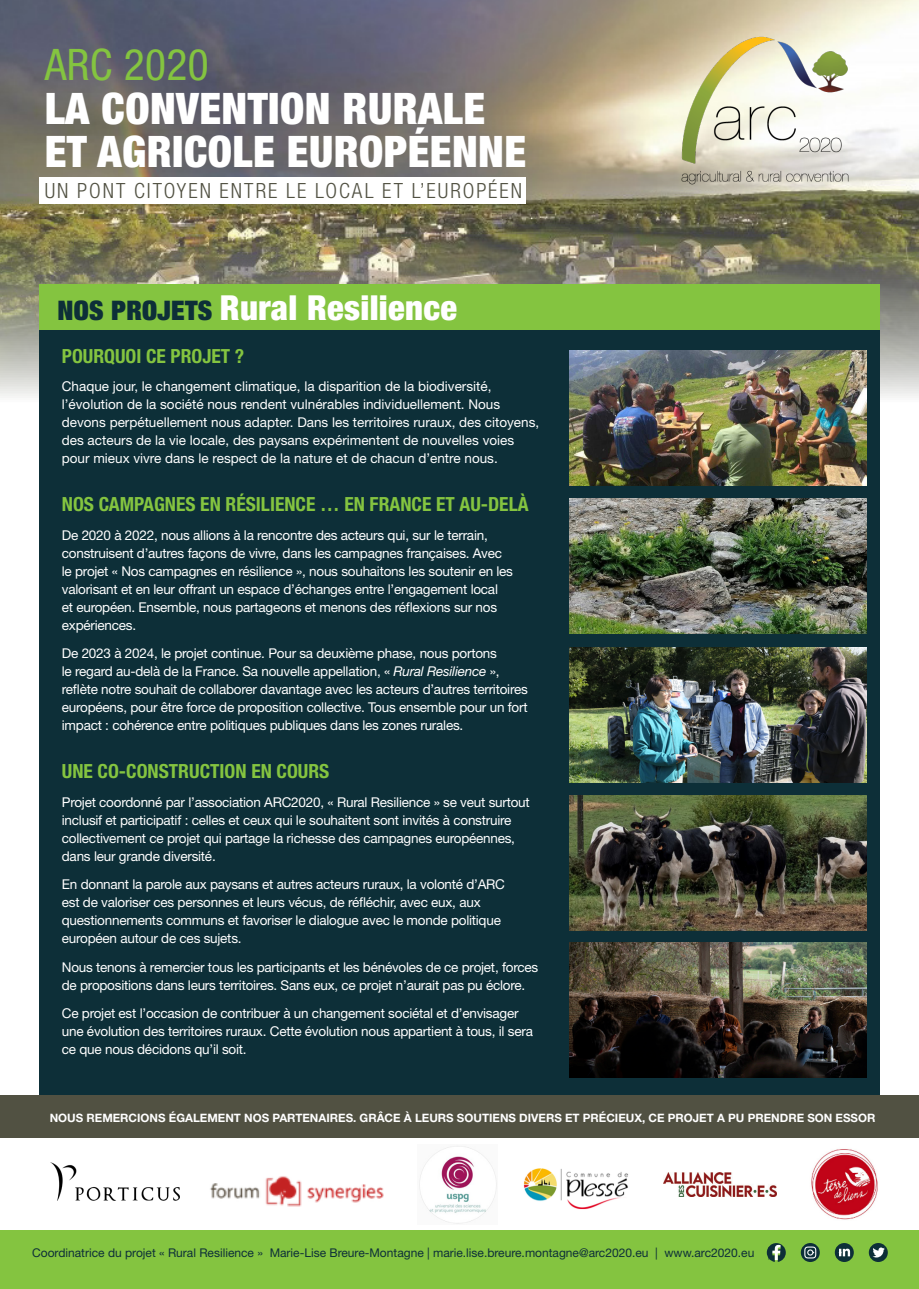
<style>
.page{position:relative;width:919px;height:1289px;background:#fff}
.page>*{position:absolute;margin:0;border:0;box-sizing:border-box;transform-origin:0 0}
.t1{font:900 condensed 43.5px/43.5px "Helvetica Neue LT Std";letter-spacing:.01em;color:#fff}
.t2{font:900 condensed 34.5px "Helvetica Neue LT Std";letter-spacing:.01em;color:#fff}
.t3{font:300 condensed 21px "Helvetica Neue LT Std";letter-spacing:.095em;color:#515142}
.subheading_Projects{font:700 condensed 19.5px "Helvetica Neue LT Std";color:#84c440}
.Body_Projects{font:13.5px/18px "Helvetica Neue LT Std";letter-spacing:-.015em;color:#fff}
.footnote{font:12px "Helvetica Neue LT Std";color:#0d2f38}
.body{font:700 11.55px "Helvetica Neue LT Std";color:#fff}
.s1{font-weight:400;color:#84c440}
.s2{font-size:27px;color:#0d2f38}
.s3{font-style:italic}
</style>
<div class="page">
<div style="left:0;top:1095px;width:918px;height:42px;background:#515142"></div>
<img style="left:0;top:0;width:918px;height:448px">
<div style="left:39px;top:177px;width:487px;height:26px;background:#fff"></div>
<div style="left:39px;top:329px;width:840px;height:766px;background:#0d2f38"></div>
<img style="left:654px;top:12px;width:222px;height:196px">
<img style="left:569px;top:942px;width:297px;height:135px">
<img style="left:569px;top:350px;width:297px;height:135px">
<img style="left:569px;top:499px;width:297px;height:135px">
<img style="left:569px;top:647px;width:297px;height:135px">
<img style="left:569px;top:795px;width:297px;height:135px">
<img style="left:811px;top:1149px;width:67px;height:71px">
<img style="left:419px;top:1146px;width:78px;height:78px">
<img style="left:210px;top:1176px;width:174px;height:31px">
<img style="left:663px;top:1172px;width:113px;height:24px">
<img style="left:523px;top:1168px;width:105px;height:42px">
<img style="left:50px;top:1162px;width:129px;height:38px">
<div style="left:0;top:1229px;width:918px;height:59px;background:#84c440"></div>
<svg style="left:800px;top:1242px;width:19px;height:19px"></svg>
<svg style="left:804px;top:1246px;width:12px;height:12px"></svg>
<svg style="left:868px;top:1242px;width:19px;height:19px"></svg>
<svg style="left:872px;top:1247px;width:12px;height:10px"></svg>
<svg style="left:834px;top:1242px;width:19px;height:19px"></svg>
<svg style="left:838px;top:1248px;width:12px;height:8px"></svg>
<svg style="left:766px;top:1243px;width:19px;height:18px"></svg>
<div style="left:39px;top:284px;width:840px;height:46px;background:#84c440"></div>
<p class="t1" style="left:45px;top:42px;width:483px"><span class="s1">ARC 2020<br></span>LA CONVENTION RURALE<br>ET AGRICOLE EUROPÉENNE</p>
<p class="t3" style="left:45px;top:178px;width:479px">UN PONT CITOYEN ENTRE LE LOCAL ET L’EUROPÉEN</p>
<p class="t2" style="left:57px;top:286px;width:401px"><span class="s2">NOS PROJETS</span> Rural Resilience</p>
<p class="subheading_Projects" style="left:62px;top:344px;width:184px">POURQUOI CE PROJET ?</p>
<p class="Body_Projects" style="left:62px;top:377px;width:479px">Chaque jour, le changement climatique, la disparition de la biodiversité, l’évolution de la société nous rendent vulnérables individuellement. Nous devons perpétuellement nous adapter. Dans les territoires ruraux, des citoyens, des acteurs de la vie locale, des paysans expérimentent de nouvelles voies pour mieux vivre dans le respect de la nature et de chacun d’entre nous.</p>
<p class="subheading_Projects" style="left:62px;top:492px;width:468px">NOS CAMPAGNES EN RÉSILIENCE … EN FRANCE ET AU-DELÀ</p>
<p class="Body_Projects" style="left:62px;top:525px;width:452px">De 2020 à 2022, nous allions à la rencontre des acteurs qui, sur le terrain, construisent d’autres façons de vivre, dans les campagnes françaises. Avec le projet « Nos campagnes en résilience », nous souhaitons les soutenir en les valorisant et en leur offrant un espace d’échanges entre l’engagement local<br>et européen. Ensemble, nous partageons et menons des réflexions sur nos expériences.</p>
<p class="Body_Projects" style="left:62px;top:644px;width:467px">De 2023 à 2024, le projet continue. Pour sa deuxième phase, nous portons<br>le regard au-delà de la France. Sa nouvelle appellation, « <span class="s3">Rural Resilience</span> », reflète notre souhait de collaborer davantage avec les acteurs d’autres territoires européens, pour être force de proposition collective. Tous ensemble pour un fort impact : cohérence entre politiques publiques dans les zones rurales.</p>
<p class="subheading_Projects" style="left:62px;top:759px;width:269px">UNE CO-CONSTRUCTION EN COURS</p>
<p class="Body_Projects" style="left:62px;top:792px;width:469px">Projet coordonné par l’association ARC2020, « Rural Resilience » se veut surtout inclusif et participatif : celles et ceux qui le souhaitent sont invités à construire collectivement ce projet qui partage la richesse des campagnes européennes, dans leur grande diversité.</p>
<p class="Body_Projects" style="left:62px;top:875px;width:444px">En donnant la parole aux paysans et autres acteurs ruraux, la volonté d’ARC est de valoriser ces personnes et leurs vécus, de réfléchir, avec eux, aux questionnements communs et favoriser le dialogue avec le monde politique européen autour de ces sujets.</p>
<p class="Body_Projects" style="left:62px;top:957px;width:478px">Nous tenons à remercier tous les participants et les bénévoles de ce projet, forces de propositions dans leurs territoires. Sans eux, ce projet n’aurait pas pu éclore.</p>
<p class="Body_Projects" style="left:62px;top:1004px;width:472px">Ce projet est l’occasion de contribuer à un changement sociétal et d’envisager une évolution des territoires ruraux. Cette évolution nous appartient à tous, il sera ce que nous décidons qu’il soit.</p>
<p class="body" style="left:50px;top:1110px;width:827px">NOUS REMERCIONS ÉGALEMENT NOS PARTENAIRES. GRÂCE À LEURS SOUTIENS DIVERS ET PRÉCIEUX, CE PROJET A PU PRENDRE SON ESSOR</p>
<p class="footnote" style="left:32px;top:1245px;width:739px">Coordinatrice du projet « Rural Resilience » Marie-Lise Breure-Montagne | marie.lise.breure.montagne@arc2020.eu | www.arc2020.eu |</p>
</div>
